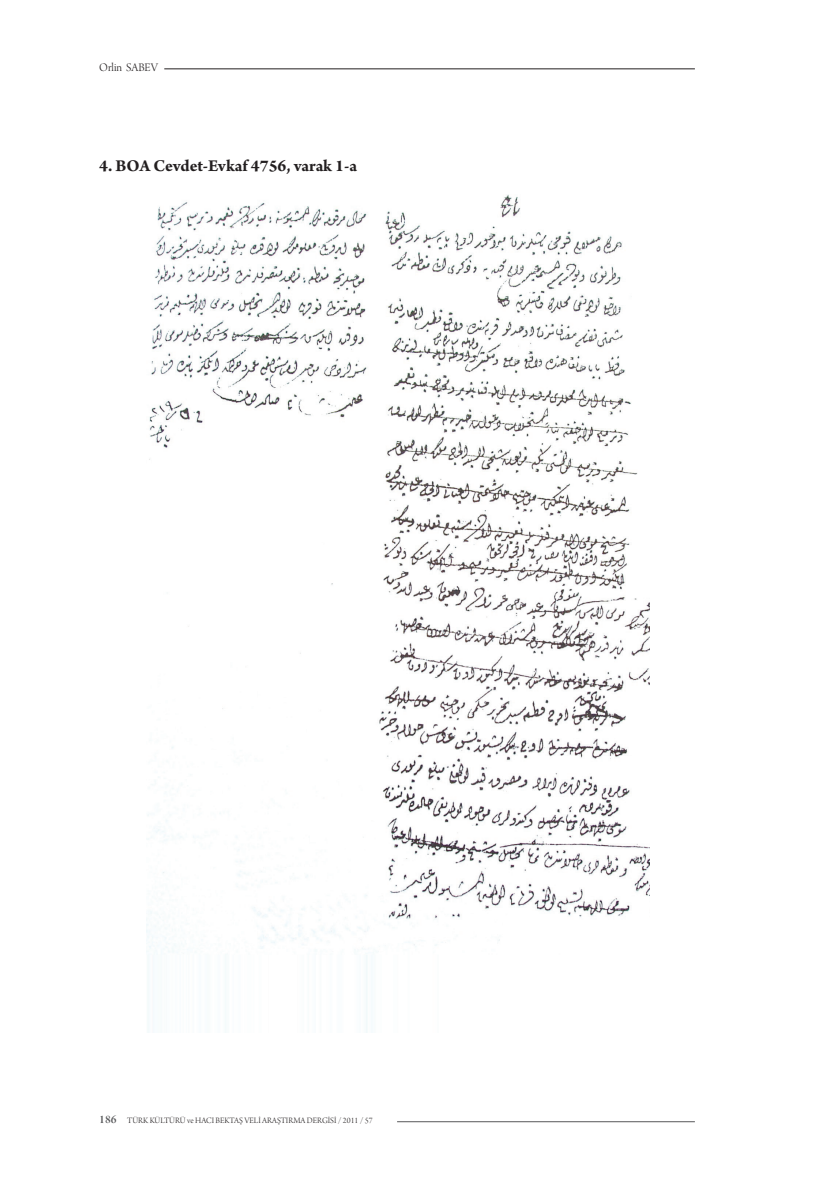
<style>
.page{position:relative;width:819px;height:1191px;background:#fff}
.page>*{position:absolute;margin:0;border:0;box-sizing:border-box;transform-origin:0 0}
.t1{font:700 17.5px "Arno Pro";letter-spacing:-.005em;color:#231f20}
.t2{font:12.25px "Arno Pro Light Display";color:#231f20}
.t3{font:8.75px "Arno Pro Light Display";color:#231f20}
.s1{font-family:"Arno Pro Smbd Display";font-size:12.25px;color:#57585a}
</style>
<div class="page">
<hr style="left:164px;top:68px;width:530px;height:1px;background:#231f20">
<hr style="left:397px;top:1121px;width:297px;height:1px;background:#57585a">
<img style="left:146px;top:195px;width:503px;height:837px">
<p class="t2" style="left:99px;top:61px;width:60px">Orlin SABEV</p>
<p class="t1" style="left:99px;top:155px;width:259px">4. BOA Cevdet-Evkaf 4756, varak 1-a</p>
<p class="t3" style="left:99px;top:1116px;width:275px"><span class="s1">186</span> TÜRK KÜLTÜRÜ ve HACI BEKTAŞ VELİ ARAŞTIRMA DERGİSİ / 2011 / 57</p>
</div>
